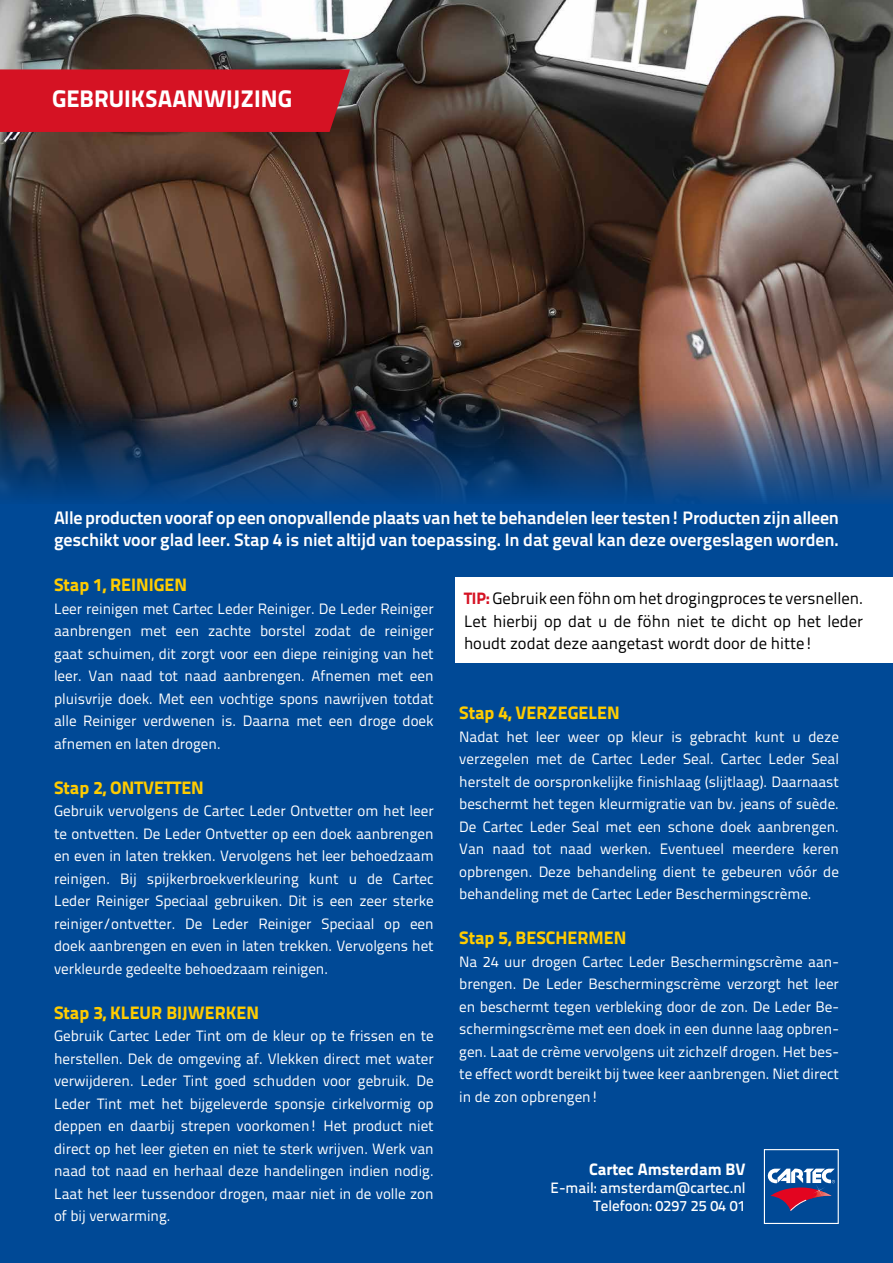
<style>
.page{position:relative;width:893px;height:1263px;background:#004996}
.page>*{position:absolute;margin:0;border:0;box-sizing:border-box;transform-origin:0 0}
.t1{font:24px "Titillium Text 14 L 999 wt";color:#fff}
.t2{font:700 18px/22.5px "Titillium Text 22 L";letter-spacing:-.015em;color:#fff}
.t3{font:800 18px "Titillium Text 22 L";color:#fc0}
.t4{font:16.5px/22.5px "Titillium Text 22 L";color:#000;text-align:justify}
.t5{font:16.5px "Titillium Text 14 L 999 wt";color:#fff}
.t6{font:15px/22.5px "Titillium Text 22 L";color:#fff;text-align:justify}
.t7{font:15px/18px "Titillium Text 14 L 600 wt";color:#fff;text-align:right}
.s1{font-weight:800;color:#d51223}
</style>
<div class="page">
<img style="left:0;top:0;width:893px;height:502px">
<div style="left:0;top:69px;width:350px;height:63px;background:#d51223"></div>
<div style="left:455px;top:578px;width:438px;height:85px;background:#fff"></div>
<svg style="left:767px;top:1168px;width:68px;height:43px"></svg>
<div style="left:764px;top:1149px;width:75px;height:75px;border:1px solid #fff"></div>
<h1 class="t1" style="left:52px;top:84px;width:241px">GEBRUIKSAANWIJZING</h1>
<p class="t2" style="left:54px;top:505px;width:787px">Alle producten vooraf op een onopvallende plaats van het te behandelen leer testen! Producten zijn alleen geschikt voor glad leer. Stap 4 is niet altijd van toepassing. In dat geval kan deze overgeslagen worden.</p>
<p class="t3" style="left:54px;top:571px;width:135px">Stap 1, REINIGEN</p>
<p class="t6" style="left:54px;top:596px;width:381px">Leer reinigen met Cartec Leder Reiniger. De Leder Reiniger aanbrengen met een zachte borstel zodat de reiniger gaat schuimen, dit zorgt voor een diepe reiniging van het leer. Van naad tot naad aanbrengen. Afnemen met een pluisvrije doek. Met een vochtige spons nawrijven totdat alle Reiniger verdwenen is. Daarna met een droge doek afnemen en laten drogen.</p>
<p class="t3" style="left:54px;top:773px;width:151px">Stap 2, ONTVETTEN</p>
<p class="t6" style="left:54px;top:799px;width:381px">Gebruik vervolgens de Cartec Leder Ontvetter om het leer te ontvetten. De Leder Ontvetter op een doek aanbrengen en even in laten trekken. Vervolgens het leer behoedzaam reinigen. Bij spijkerbroekverkleuring kunt u de Cartec Leder Reiniger Speciaal gebruiken. Dit is een zeer sterke reiniger/ontvetter. De Leder Reiniger Speciaal op een doek aanbrengen en even in laten trekken. Vervolgens het verkleurde gedeelte behoedzaam reinigen.</p>
<p class="t3" style="left:54px;top:998px;width:207px">Stap 3, KLEUR BIJWERKEN</p>
<p class="t6" style="left:54px;top:1024px;width:381px">Gebruik Cartec Leder Tint om de kleur op te frissen en te herstellen. Dek de omgeving af. Vlekken direct met water verwijderen. Leder Tint goed schudden voor gebruik. De Leder Tint met het bijgeleverde sponsje cirkelvormig op deppen en daarbij strepen voorkomen! Het product niet direct op het leer gieten en niet te sterk wrijven. Werk van naad tot naad en herhaal deze handelingen indien nodig.<br>Laat het leer tussendoor drogen, maar niet in de volle zon of bij verwarming.</p>
<p class="t4" style="left:464px;top:586px;width:401px"><span class="s1">TIP:</span> Gebruik een föhn om het drogingproces te versnellen.<br>Let hierbij op dat u de föhn niet te dicht op het leder houdt zodat deze aangetast wordt door de hitte!</p>
<p class="t3" style="left:459px;top:699px;width:162px">Stap 4, VERZEGELEN</p>
<p class="t6" style="left:459px;top:724px;width:381px">Nadat het leer weer op kleur is gebracht kunt u deze verzegelen met de Cartec Leder Seal. Cartec Leder Seal herstelt de oorspronkelijke finishlaag (slijtlaag). Daarnaast beschermt het tegen kleurmigratie van bv. jeans of suède.<br>De Cartec Leder Seal met een schone doek aanbrengen.<br>Van naad tot naad werken. Eventueel meerdere keren opbrengen. Deze behandeling dient te gebeuren vóór de behandeling met de Cartec Leder Beschermingscrème.</p>
<p class="t3" style="left:459px;top:924px;width:169px">Stap 5, BESCHERMEN</p>
<p class="t6" style="left:459px;top:949px;width:381px">Na 24 uur drogen Cartec Leder Beschermingscrème aan&shy;brengen. De Leder Beschermingscrème verzorgt het leer en beschermt tegen verbleking door de zon. De Leder Be&shy;schermingscrème met een doek in een dunne laag opbren&shy;gen. Laat de crème vervolgens uit zichzelf drogen. Het bes&shy;te effect wordt bereikt bij twee keer aanbrengen. Niet direct in de zon opbrengen!</p>
<p class="t5" style="left:589px;top:1159px;width:158px">Cartec Amsterdam BV</p>
<p class="t7" style="left:551px;top:1179px;width:197px">E-mail: amsterdam@cartec.nl<br>Telefoon: 0297 25 04 01</p>
</div>
